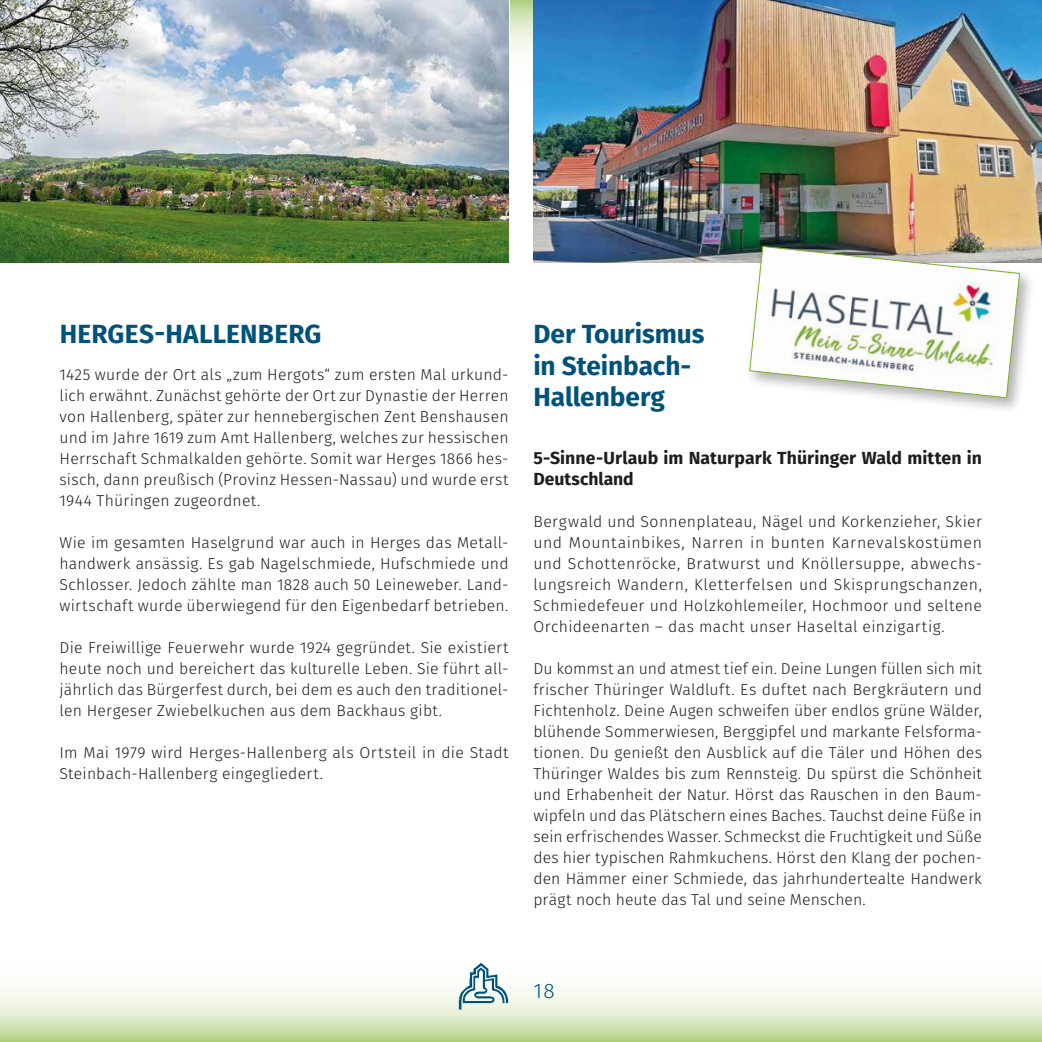
<style>
.page{position:relative;width:1042px;height:1042px;background:#fff}
.page>*{position:absolute;margin:0;border:0;box-sizing:border-box;transform-origin:0 0}
.t1{font:700 26.25px/31.5px "Fira Sans";color:#00527b}
.t2{font:300 21px "Fira Sans";color:#00527b}
.t3{font:700 17.5px/21px "Fira Sans";letter-spacing:.005em;color:#1d1d1b}
.t4{font:300 15.75px/21px "Fira Sans";letter-spacing:.015em;color:#1d1d1b;text-align:justify}
</style>
<div class="page">
<svg style="left:0;top:989px;width:1041px;height:53px"></svg>
<hr style="left:1041px;top:938px;width:1px;height:104px;background:#7bb02a">
<svg style="left:510px;top:0;width:23px;height:53px"></svg>
<img style="left:459px;top:962px;width:49px;height:47px">
<img style="left:533px;top:0;width:509px;height:263px">
<img style="left:0;top:0;width:508px;height:263px">
<div style="left:745px;top:242px;width:291px;height:172px;background:#1d1d1b;opacity:.35"></div>
<img style="left:749px;top:245px;width:271px;height:154px">
<h1 class="t1" style="left:60px;top:317px;width:263px">HERGES-HALLENBERG</h1>
<p class="t4" style="left:60px;top:364px;width:450px">1425 wurde der Ort als „zum Hergots“ zum ersten Mal urkund&shy;lich erwähnt. Zunächst gehörte der Ort zur Dynastie der Herren von Hallenberg, später zur hennebergischen Zent Benshausen und im Jahre 1619 zum Amt Hallenberg, welches zur hessischen Herrschaft Schmalkalden gehörte. Somit war Herges 1866 hes&shy;sisch, dann preußisch (Provinz Hessen-Nassau) und wurde erst 1944 Thüringen zugeordnet.</p>
<p class="t4" style="left:60px;top:532px;width:450px">Wie im gesamten Haselgrund war auch in Herges das Metall&shy;handwerk ansässig. Es gab Nagelschmiede, Hufschmiede und Schlosser. Jedoch zählte man 1828 auch 50 Leineweber. Land&shy;wirtschaft wurde überwiegend für den Eigenbedarf betrieben.</p>
<p class="t4" style="left:60px;top:637px;width:450px">Die Freiwillige Feuerwehr wurde 1924 gegründet. Sie existiert heute noch und bereichert das kulturelle Leben. Sie führt all&shy;jährlich das Bürgerfest durch, bei dem es auch den traditionel&shy;len Hergeser Zwiebelkuchen aus dem Backhaus gibt.</p>
<p class="t4" style="left:60px;top:742px;width:450px">Im Mai 1979 wird Herges-Hallenberg als Ortsteil in die Stadt<br>Steinbach-Hallenberg eingegliedert.</p>
<h1 class="t1" style="left:533px;top:317px;width:173px">Der Tourismus in Steinbach-<br>Hallenberg</h1>
<p class="t3" style="left:533px;top:446px;width:450px">5-Sinne-Urlaub im Naturpark Thüringer Wald mitten in<br>Deutschland</p>
<p class="t4" style="left:533px;top:511px;width:450px">Bergwald und Sonnenplateau, Nägel und Korkenzieher, Skier und Mountainbikes, Narren in bunten Karnevalskostümen und Schottenröcke, Bratwurst und Knöllersuppe, abwechs&shy;lungsreich Wandern, Kletterfelsen und Skisprungschanzen, Schmiedefeuer und Holzkohlemeiler, Hochmoor und seltene Orchideenarten – das macht unser Haseltal einzigartig.</p>
<p class="t4" style="left:533px;top:658px;width:450px">Du kommst an und atmest tief ein. Deine Lungen füllen sich mit frischer Thüringer Waldluft. Es duftet nach Bergkräutern und Fichtenholz. Deine Augen schweifen über endlos grüne Wälder, blühende Sommerwiesen, Berggipfel und markante Felsforma&shy;tionen. Du genießt den Ausblick auf die Täler und Höhen des Thüringer Waldes bis zum Rennsteig. Du spürst die Schönheit und Erhabenheit der Natur. Hörst das Rauschen in den Baum&shy;wipfeln und das Plätschern eines Baches. Tauchst deine Füße in sein erfrischendes Wasser. Schmeckst die Fruchtigkeit und Süße des hier typischen Rahmkuchens. Hörst den Klang der pochen&shy;den Hämmer einer Schmiede, das jahrhundertealte Handwerk prägt noch heute das Tal und seine Menschen.</p>
<h2 class="t2" style="left:533px;top:975px;width:23px">18</h2>
</div>
